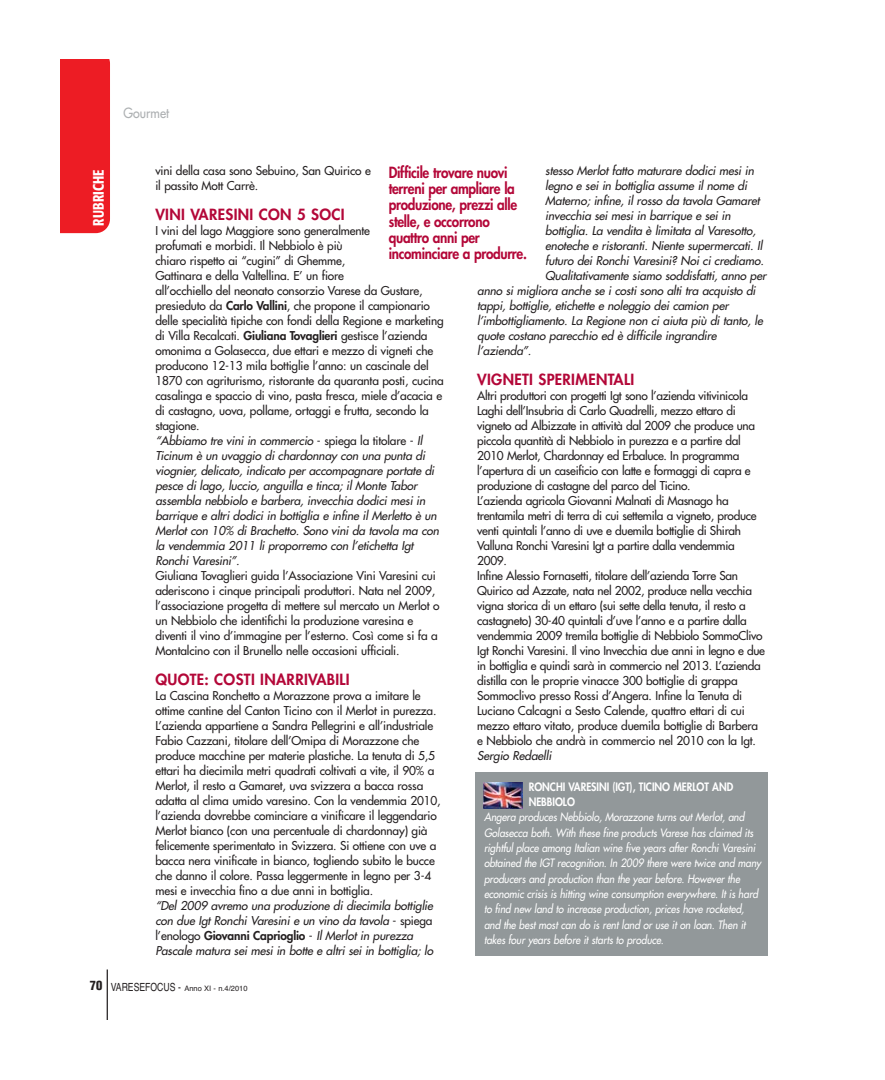
<style>
.page{position:relative;width:885px;height:1080px;background:#fff}
.page>*{position:absolute;margin:0;border:0;box-sizing:border-box;transform-origin:0 0}
.t1{font:800 15px/16.2px "Futura";letter-spacing:-.025em;color:#b30738;scale:.9 1}
.t2{font:800 15px "Futura";letter-spacing:.025em;color:#b30738}
.t3{font:800 15px "Futura";letter-spacing:.02em;color:#b30738}
.t4{font:500 condensed 15px "Formata";letter-spacing:.02em;color:#fff;scale:.9 1}
.t5{font:13.75px "Futura";color:#adb0b2;scale:.9 1}
.t6{font:11.88px/15px "Futura";letter-spacing:-.01em;color:#231f20}
.t7{font:italic 11.88px/15px "Futura";letter-spacing:-.01em;color:#231f20}
.t8{font:italic 11.25px/15.4px "Futura";letter-spacing:-.01em;color:#fff;scale:.9 1}
.t9{font:800 11.25px/15.2px "Futura";color:#fff;scale:.9 1}
.t10{font:7.5px "Helvetica";color:#231f20}
.s1{font-weight:800}
.s2{font-style:italic}
.s3{font-style:normal}
.s4{font-weight:800;font-style:normal}
.s5{font-weight:900;font-stretch:condensed;font-size:12.5px}
.s6{font-size:11.25px}
</style>
<div class="page">
<div style="left:476px;top:773px;width:292px;height:183px;background:#92989a"></div>
<hr style="left:107px;top:969px;width:1px;height:51px;background:#231f20">
<div style="left:60px;top:60px;width:50px;height:173px;background:#ed1c24"></div>
<img style="left:483px;top:782px;width:39px;height:26px">
<p class="t4" style="left:92px;top:226px;width:65px;rotate:-90deg">RUBRICHE</p>
<p class="t5" style="left:123px;top:106px;width:52px">Gourmet</p>
<p class="t7" style="left:545px;top:164px;width:212px">stesso Merlot fatto maturare dodici mesi in</p>
<p class="t7" style="left:545px;top:179px;width:205px">legno e sei in bottiglia assume il nome di</p>
<p class="t7" style="left:545px;top:194px;width:218px">Materno; infine, il rosso da tavola Gamaret</p>
<p class="t7" style="left:545px;top:209px;width:189px">invecchia sei mesi in barrique e sei in</p>
<p class="t7" style="left:545px;top:224px;width:214px">bottiglia. La vendita è limitata al Varesotto,</p>
<p class="t7" style="left:545px;top:239px;width:221px">enoteche e ristoranti. Niente supermercati. Il</p>
<p class="t7" style="left:545px;top:254px;width:222px">futuro dei Ronchi Varesini? Noi ci crediamo.</p>
<p class="t7" style="left:545px;top:269px;width:225px">Qualitativamente siamo soddisfatti, anno per</p>
<p class="t7" style="left:477px;top:284px;width:282px">anno si migliora anche se i costi sono alti tra acquisto di</p>
<p class="t7" style="left:477px;top:299px;width:255px">tappi, bottiglie, etichette e noleggio dei camion per</p>
<p class="t7" style="left:477px;top:314px;width:289px">l’imbottigliamento. La Regione non ci aiuta più di tanto, le</p>
<p class="t7" style="left:477px;top:329px;width:243px">quote costano parecchio ed è difficile ingrandire</p>
<p class="t7" style="left:477px;top:344px;width:58px">l’azienda”.</p>
<p class="t2" style="left:477px;top:372px;width:159px">VIGNETI SPERIMENTALI</p>
<p class="t6" style="left:477px;top:389px;width:289px">Altri produttori con progetti Igt sono l’azienda vitivinicola Laghi dell’Insubria di Carlo Quadrelli, mezzo ettaro di vigneto ad Albizzate in attività dal 2009 che produce una piccola quantità di Nebbiolo in purezza e a partire dal 2010 Merlot, Chardonnay ed Erbaluce. In programma l’apertura di un caseificio con latte e formaggi di capra e produzione di castagne del parco del Ticino.<br>L’azienda agricola Giovanni Malnati di Masnago ha trentamila metri di terra di cui settemila a vigneto, produce venti quintali l’anno di uve e duemila bottiglie di Shirah Valluna Ronchi Varesini Igt a partire dalla vendemmia 2009.<br>Infine Alessio Fornasetti, titolare dell’azienda Torre San Quirico ad Azzate, nata nel 2002, produce nella vecchia vigna storica di un ettaro (sui sette della tenuta, il resto a castagneto) 30-40 quintali d’uve l’anno e a partire dalla vendemmia 2009 tremila bottiglie di Nebbiolo SommoClivo Igt Ronchi Varesini. Il vino Invecchia due anni in legno e due in bottiglia e quindi sarà in commercio nel 2013. L’azienda distilla con le proprie vinacce 300 bottiglie di grappa Sommoclivo presso Rossi d’Angera. Infine la Tenuta di Luciano Calcagni a Sesto Calende, quattro ettari di cui mezzo ettaro vitato, produce duemila bottiglie di Barbera e Nebbiolo che andrà in commercio nel 2010 con la Igt.</p>
<p class="t7" style="left:477px;top:749px;width:78px">Sergio Redaelli</p>
<p class="t6" style="left:155px;top:164px;width:217px">vini della casa sono Sebuino, San Quirico e il passito Mott Carrè.</p>
<p class="t2" style="left:155px;top:207px;width:191px">VINI VARESINI CON 5 SOCI</p>
<p class="t6" style="left:155px;top:224px;width:290px">I vini del lago Maggiore sono generalmente<br>profumati e morbidi. Il Nebbiolo è più<br>chiaro rispetto ai “cugini” di Ghemme,<br>Gattinara e della Valtellina. E’ un fiore<br>all’occhiello del neonato consorzio Varese da Gustare, presieduto da <span class="s1">Carlo Vallini</span>, che propone il campionario delle specialità tipiche con fondi della Regione e marketing di Villa Recalcati. <span class="s1">Giuliana Tovaglieri</span> gestisce l’azienda omonima a Golasecca, due ettari e mezzo di vigneti che producono 12-13 mila bottiglie l’anno: un cascinale del 1870 con agriturismo, ristorante da quaranta posti, cucina casalinga e spaccio di vino, pasta fresca, miele d’acacia e di castagno, uova, pollame, ortaggi e frutta, secondo la stagione.<br><span class="s2">“Abbiamo tre vini in commercio</span> - s p i eg a l a t i to l a re - <span class="s2">Il Ticinum è un uvaggio di chardonnay con una punta di viognier, delicato, indicato per accompagnare portate di pesce di lago, luccio, anguilla e tinca; il Monte Tabor assembla nebbiolo e barbera, invecchia dodici mesi in barrique e altri dodici in bottiglia e infine il Merletto è un Merlot con 10% di Brachetto. Sono vini da tavola ma con la vendemmia 2011 li proporremo con l’etichetta Igt Ronchi Varesini”.</span></p>
<p class="t6" style="left:155px;top:569px;width:286px">Giuliana Tovaglieri guida l’Associazione Vini Varesini cui aderiscono i cinque principali produttori. Nata nel 2009, l’associazione progetta di mettere sul mercato un Merlot o un Nebbiolo che identifichi la produzione varesina e diventi il vino d’immagine per l’esterno. Così come si fa a Montalcino con il Brunello nelle occasioni ufficiali.</p>
<p class="t3" style="left:155px;top:672px;width:196px">QUOTE: COSTI INARRIVABILI</p>
<p class="t6" style="left:155px;top:689px;width:287px">La Cascina Ronchetto a Morazzone prova a imitare le ottime cantine del Canton Ticino con il Merlot in purezza.<br>L’azienda appartiene a Sandra Pellegrini e all’industriale Fabio Cazzani, titolare dell’Omipa di Morazzone che produce macchine per materie plastiche. La tenuta di 5,5 ettari ha diecimila metri quadrati coltivati a vite, il 90% a Merlot, il resto a Gamaret, uva svizzera a bacca rossa adatta al clima umido varesino. Con la vendemmia 2010, l’azienda dovrebbe cominciare a vinificare il leggendario Merlot bianco (con una percentuale di chardonnay) già felicemente sperimentato in Svizzera. Si ottiene con uve a bacca nera vinificate in bianco, togliendo subito le bucce che danno il colore. Passa leggermente in legno per 3-4 mesi e invecchia fino a due anni in bottiglia.</p>
<p class="t7" style="left:155px;top:899px;width:281px">“Del 2009 avremo una produzione di diecimila bottiglie con due Igt Ronchi Varesini e un vino da tavola <span class="s3">- s p i e g a l’enologo</span> <span class="s4">Giovanni Caprioglio</span> <span class="s3">-</span> Il Merlot in purezza Pascale matura sei mesi in botte e altri sei in bottiglia; lo</p>
<p class="t1" style="left:389px;top:165px;width:155px">Difficile trovare nuovi terreni per ampliare la produzione, prezzi alle stelle, e occorrono quattro anni per incominciare a produrre.</p>
<p class="t9" style="left:529px;top:780px;width:229px">RONCHI VARESINI (IGT), TICINO MERLOT AND<br>NEBBIOLO</p>
<p class="t8" style="left:484px;top:810px;width:309px">Angera produces Nebbiolo, Morazzone turns out Merlot, and Golasecca both. With these fine products Varese has claimed its rightful place among Italian wine five years after Ronchi Varesini obtained the IGT recognition. In 2009 there were twice and many producers and production than the year before. However the economic crisis is hitting wine consumption everywhere. It is hard to find new land to increase production, prices have rocketed, and the best most can do is rent land or use it on loan. Then it takes four years before it starts to produce.</p>
<p class="t10" style="left:90px;top:985px;width:159px"><span class="s5">70</span> <span class="s6">VARESEFOCUS -</span> Anno XI - n.4/2010</p>
</div>
